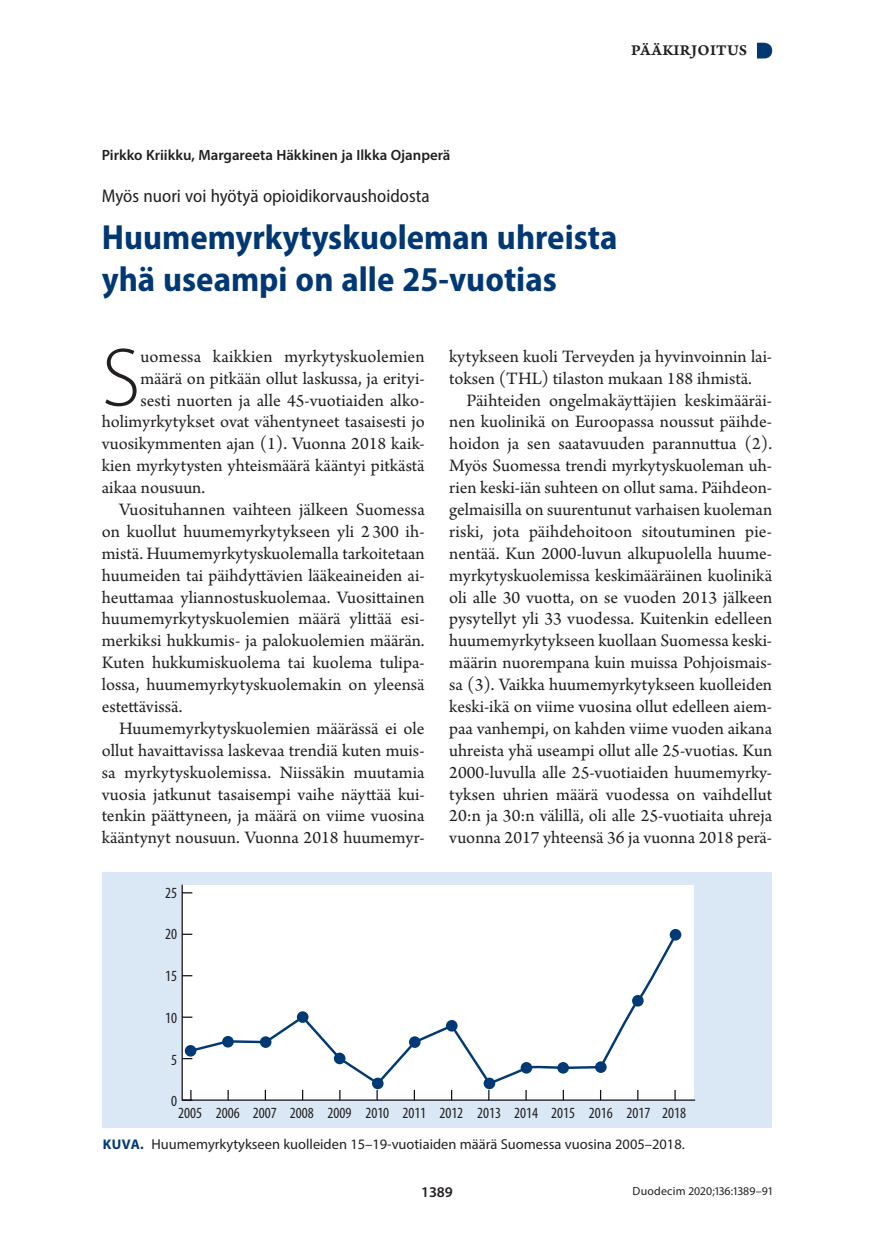
<style>
.page{position:relative;width:874px;height:1241px;background:#fff}
.page>*{position:absolute;margin:0;border:0;box-sizing:border-box;transform-origin:0 0}
.l_alkukirjain{font:300 83.3px "Myriad Pro";color:#231f20}
.o1_Tummansininen_pk{font:700 semi-condensed 35px/42px "Myriad Pro";color:#013874}
.l_alkukirjain-2{font:18.38px/21.9px "Arno Pro";color:#231f20;text-align:justify}
.o2{font:semi-condensed 18.38px "Myriad Pro";color:#231f20}
.vinj{font:15.75px "Arno Pro Smbd Caption";letter-spacing:.015em;color:#231f20}
.t1{font:condensed 15.58px "Myriad Pro";color:#231f20}
.k1{font:600 14.88px "Myriad Pro";color:#231f20}
.kt{font:14.35px "Myriad Pro";color:#231f20}
.Ala{font:11.9px "Myriad Pro";letter-spacing:.02em;color:#231f20}
.s1{font-weight:700;font-size:14px;color:#013874}
</style>
<div class="page">
<svg style="left:757px;top:43px;width:14px;height:15px"></svg>
<div style="left:102px;top:872px;width:669px;height:255px;background:#dae7f5"></div>
<svg style="left:181px;top:884px;width:515px;height:217px;background:#f6f6f7"></svg>
<svg style="left:182px;top:1089px;width:10px;height:11px"></svg>
<svg style="left:227px;top:1091px;width:2px;height:8px"></svg>
<svg style="left:264px;top:1091px;width:2px;height:8px"></svg>
<svg style="left:413px;top:1091px;width:2px;height:8px"></svg>
<svg style="left:599px;top:1091px;width:2px;height:8px"></svg>
<svg style="left:669px;top:928px;width:12px;height:12px"></svg>
<div style="left:185px;top:1044px;width:11px;height:12px;background:#013975;border-radius:50%"></div>
<div style="left:187px;top:932px;width:490px;height:159px;background:#fff"></div>
<p class="vinj" style="left:631px;top:41px;width:117px">PÄÄKIRJOITUS</p>
<p class="k1" style="left:102px;top:146px;width:350px">Pirkko Kriikku, Margareeta Häkkinen ja Ilkka Ojanperä</p>
<p class="o2" style="left:102px;top:184px;width:329px">Myös nuori voi hyötyä opioidikorvaushoidosta</p>
<p class="o1_Tummansininen_pk" style="left:102px;top:215px;width:517px">Huumemyrkytyskuoleman uhreista yhä useampi on alle 25-vuotias</p>
<p class="l_alkukirjain" style="left:102px;top:327px;width:40px">S</p>
<p class="l_alkukirjain-2" style="left:140px;top:346px;width:285px">uomessa kaikkien myrkytyskuolemien</p>
<p class="l_alkukirjain-2" style="left:140px;top:368px;width:285px">määrä on pitkään ollut laskussa, ja erityi-</p>
<p class="l_alkukirjain-2" style="left:140px;top:390px;width:285px">sesti nuorten ja alle 45-vuotiaiden alko-</p>
<p class="l_alkukirjain-2" style="left:102px;top:412px;width:324px">holimyrkytykset ovat vähentyneet tasaisesti jo</p>
<p class="l_alkukirjain-2" style="left:102px;top:434px;width:324px">vuosikymmenten ajan (1). Vuonna 2018 kaik-</p>
<p class="l_alkukirjain-2" style="left:102px;top:455px;width:324px">kien myrkytysten yhteismäärä kääntyi pitkästä</p>
<p class="l_alkukirjain-2" style="left:102px;top:477px;width:105px">aikaa nousuun.</p>
<p class="l_alkukirjain-2" style="left:102px;top:499px;width:324px;text-indent:17px">Vuosituhannen vaihteen jälkeen Suomessa on kuollut huumemyrkytykseen yli 2 300 ih&shy;mistä. Huumemyrkytyskuolemalla tarkoitetaan huumeiden tai päihdyttävien lääkeaineiden ai&shy;heuttamaa yliannostuskuolemaa. Vuosittainen huumemyrkytyskuolemien määrä ylittää esi&shy;merkiksi hukkumis- ja palokuolemien määrän.<br>Kuten hukkumiskuolema tai kuolema tulipa&shy;lossa, huumemyrkytyskuolemakin on yleensä estettävissä.</p>
<p class="l_alkukirjain-2" style="left:102px;top:718px;width:324px;text-indent:17px">Huumemyrkytyskuolemien määrässä ei ole ollut havaittavissa laskevaa trendiä kuten muis&shy;sa myrkytyskuolemissa. Niissäkin muutamia vuosia jatkunut tasaisempi vaihe näyttää kui&shy;tenkin päättyneen, ja määrä on viime vuosina kääntynyt nousuun. Vuonna 2018 huumemyr-</p>
<p class="l_alkukirjain-2" style="left:449px;top:346px;width:324px">kytykseen kuoli Terveyden ja hyvinvoinnin lai&shy;toksen (THL) tilaston mukaan 188 ihmistä.</p>
<p class="l_alkukirjain-2" style="left:449px;top:390px;width:324px;text-indent:17px">Päihteiden ongelmakäyttäjien keskimääräi&shy;nen kuolinikä on Euroopassa noussut päihde&shy;hoidon ja sen saatavuuden parannuttua (2).<br>Myös Suomessa trendi myrkytyskuoleman uh&shy;rien keski-iän suhteen on ollut sama. Päihdeon&shy;gelmaisilla on suurentunut varhaisen kuoleman riski, jota päihdehoitoon sitoutuminen pie&shy;nentää. Kun 2000-luvun alkupuolella huume&shy;myrkytyskuolemissa keskimääräinen kuolinikä oli alle 30 vuotta, on se vuoden 2013 jälkeen pysytellyt yli 33 vuodessa. Kuitenkin edelleen huumemyrkytykseen kuollaan Suomessa keski&shy;määrin nuorempana kuin muissa Pohjoismais&shy;sa (3). Vaikka huumemyrkytykseen kuolleiden keski-ikä on viime vuosina ollut edelleen aiem&shy;paa vanhempi, on kahden viime vuoden aikana uhreista yhä useampi ollut alle 25-vuotias. Kun 2000-luvulla alle 25-vuotiaiden huumemyrky&shy;tyksen uhrien määrä vuodessa on vaihdellut 20:n ja 30:n välillä, oli alle 25-vuotiaita uhreja vuonna 2017 yhteensä 36 ja vuonna 2018 perä-</p>
<p class="t1" style="left:165px;top:883px;width:13px">25</p>
<p class="t1" style="left:165px;top:924px;width:13px">20</p>
<p class="t1" style="left:165px;top:966px;width:13px">15</p>
<p class="t1" style="left:165px;top:1008px;width:13px">10</p>
<p class="t1" style="left:171px;top:1049px;width:7px">5</p>
<p class="t1" style="left:171px;top:1091px;width:7px">0</p>
<p class="t1" style="left:178px;top:1102px;width:509px">2005 2006 2007 2008 2009 2010 2011 2012 2013 2014 2015 2016 2017 2018</p>
<p class="kt" style="left:103px;top:1134px;width:583px"><span class="s1">KUVA.</span> Huumemyrkytykseen kuolleiden 15–19-vuotiaiden määrä Suomessa vuosina 2005–2018.</p>
<p class="k1" style="left:421px;top:1182px;width:33px">1389</p>
<p class="Ala" style="left:632px;top:1183px;width:141px">Duodecim 2020;136:1389–91</p>
</div>
